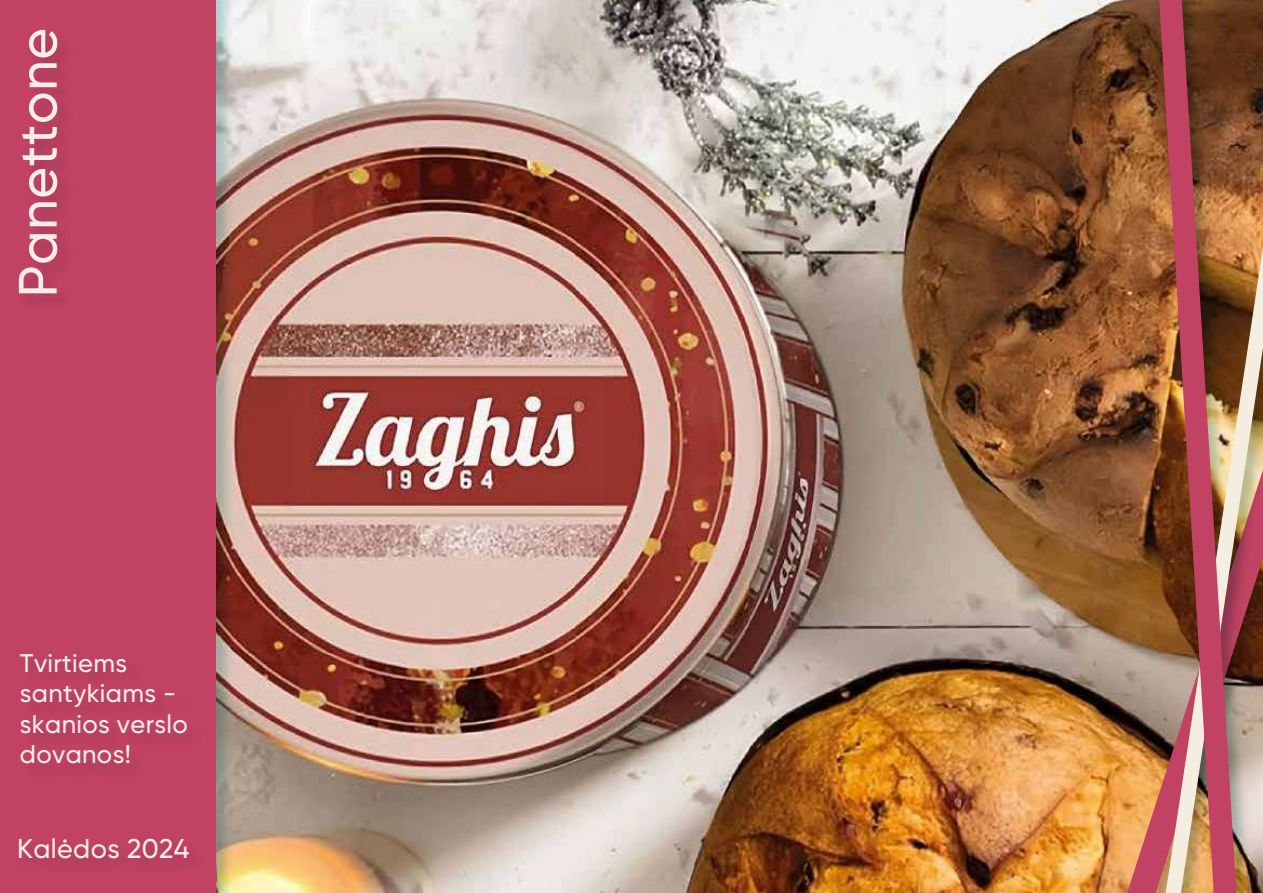
<style>
.page{position:relative;width:1263px;height:893px;background:#fff}
.page>*{position:absolute;margin:0;border:0;box-sizing:border-box;transform-origin:0 0}
.t1{font:500 54px "Gilroy";letter-spacing:.015em;color:#f3eee9}
.t2{font:500 27px "Gilroy";letter-spacing:.015em;color:#f3eee9}
.t3{font:500 25.5px/30.6px "Gilroy";letter-spacing:.015em;color:#f3eee9}
</style>
<div class="page">
<img style="left:238px;top:0;width:893px;height:893px">
<img style="left:216px;top:0;width:22px;height:893px">
<div style="left:0;top:0;width:216px;height:893px;background:#c14263"></div>
<img style="left:1031px;top:82px;width:100px;height:811px">
<img style="left:1131px;top:0;width:10px;height:893px">
<img style="left:1141px;top:0;width:122px;height:893px">
<img style="left:29px;top:830px;width:189px;height:56px">
<h1 class="t1" style="left:5px;top:297px;width:271px;rotate:-90deg">Panettone</h1>
<p class="t3" style="left:20px;top:647px;width:169px">Tvirtiems santykiams - skanios verslo dovanos!</p>
<p class="t2" style="left:17px;top:832px;width:174px">Kalėdos 2024</p>
</div>
